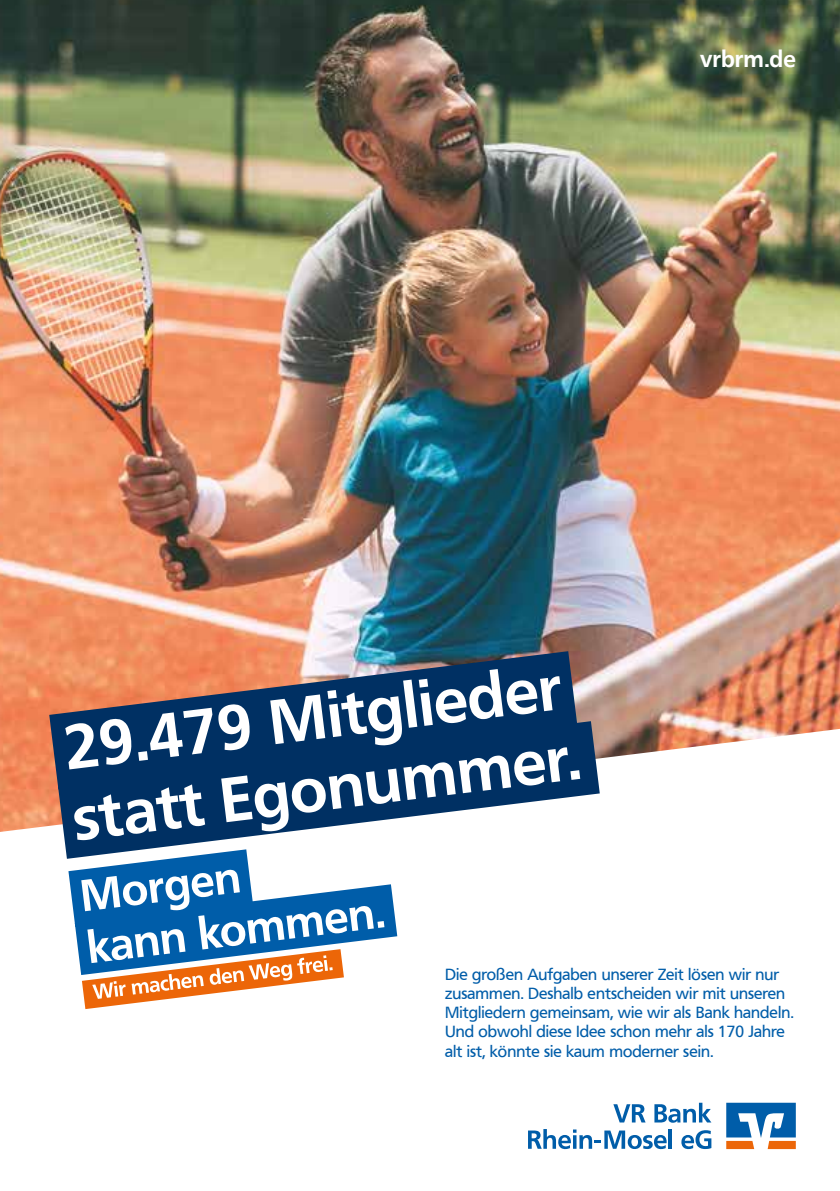
<style>
.page{position:relative;width:840px;height:1191px;background:#fff}
.page>*{position:absolute;margin:0;border:0;box-sizing:border-box;transform-origin:0 0}
.t1{font:700 62.2px/71.4px "Frutiger VR";color:#fff}
.t2{font:700 22.8px "Frutiger VR";color:#fff}
.t3{font:16px/19.2px "Frutiger VR";color:#005da9}
</style>
<div class="page">
<img style="left:0;top:0;width:839px;height:832px">
<svg style="left:49px;top:651px;width:528px;height:138px;background:#635c68"></svg>
<svg style="left:58px;top:721px;width:541px;height:137px;fill:#003063"></svg>
<svg style="left:68px;top:849px;width:329px;height:160px"></svg>
<svg style="left:726px;top:1102px;width:69px;height:47px"></svg>
<svg style="left:613px;top:1104px;width:32px;height:18px"></svg>
<svg style="left:654px;top:1102px;width:57px;height:20px"></svg>
<svg style="left:528px;top:1129px;width:138px;height:20px"></svg>
<hr style="left:668px;top:1129px;width:3px;height:19px;background:#005da9">
<svg style="left:681px;top:1130px;width:30px;height:19px"></svg>
<h2 class="t2" style="left:699px;top:45px;width:97px">vrbrm.de</h2>
<h1 class="t1" style="left:60px;top:713px;width:512px;rotate:-7deg">29.479 Mitglieder statt Egonummer.</h1>
<p class="t3" style="left:445px;top:964px;width:350px">Die großen Aufgaben unserer Zeit lösen wir nur zusammen. Deshalb entscheiden wir mit unseren Mitgliedern gemeinsam, wie wir als Bank handeln.<br>Und obwohl diese Idee schon mehr als 170 Jahre alt ist, könnte sie kaum moderner sein.</p>
</div>
